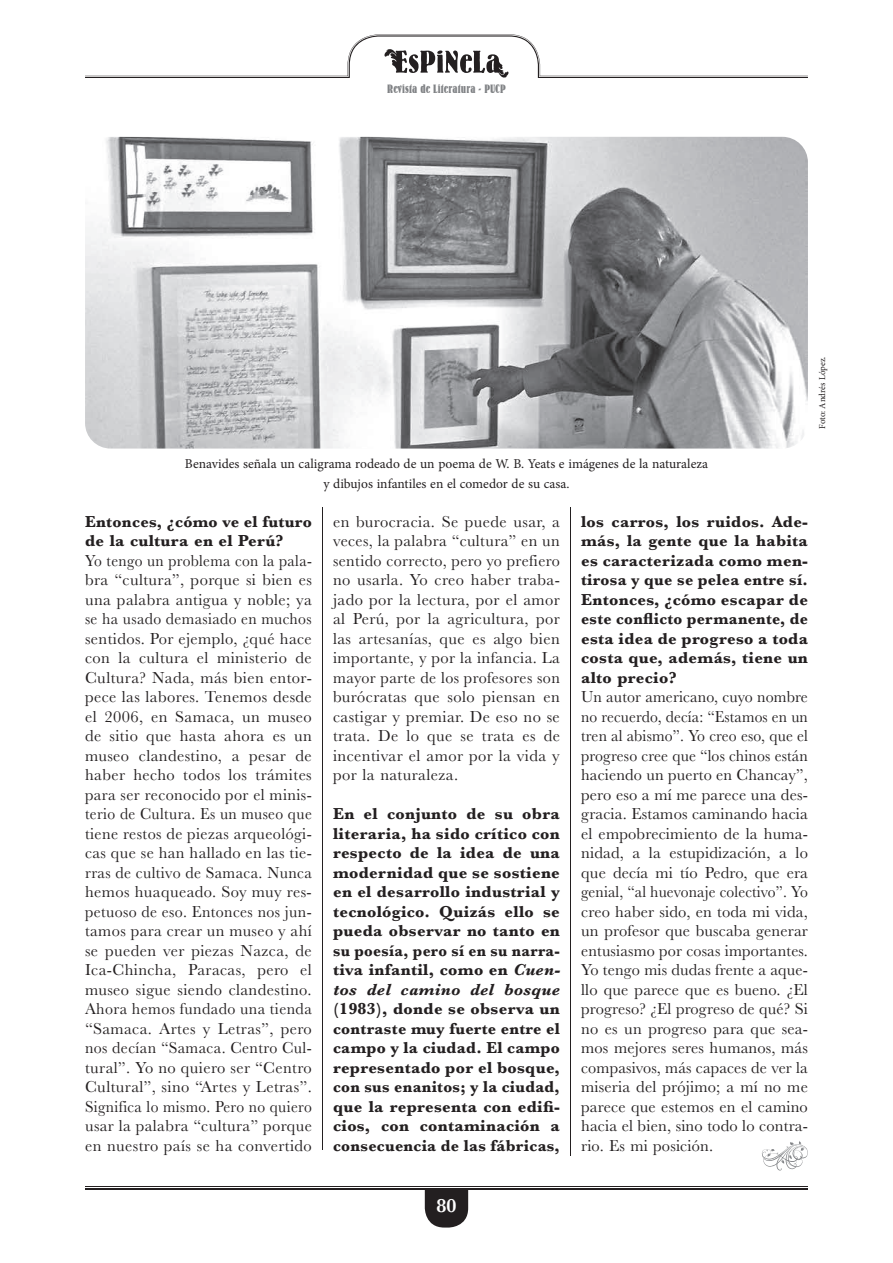
<style>
.page{position:relative;width:893px;height:1263px;background:#fff}
.page>*{position:absolute;margin:0;border:0;box-sizing:border-box;transform-origin:0 0}
.t1{font:600 19.95px "Baskerville";color:#fff}
.t2{font:16.5px/19.5px "Baskerville";letter-spacing:.025em;color:#231f20;text-align:justify;scale:.94 1}
.t3{font:700 16.5px/19.5px "Baskerville";letter-spacing:.02em;color:#231f20;text-align:justify}
.t4{font:16.5px/19.5px "Baskerville";letter-spacing:.025em;color:#231f20;text-align:justify;scale:.96 1}
.t5{font:16.5px/19.5px "Baskerville";letter-spacing:.025em;color:#231f20;text-align:justify}
.t6{font:13.5px/19.5px "Minion Pro";color:#231f20;text-align:center}
.t7{font:12px "Bernhard Bold Condensed BT";letter-spacing:.01em;color:#808285}
.t8{font:9px "Minion Pro";letter-spacing:-.005em;color:#231f20}
.s1{font-style:italic}
</style>
<div class="page">
<svg style="left:425px;top:1190px;width:43px;height:37px;background:#343132"></svg>
<hr style="left:85px;top:1187px;width:723px;height:1px;background:#231f20">
<hr style="left:85px;top:1188px;width:723px;height:2px;background:#231f20">
<svg style="left:85px;top:34px;width:723px;height:44px"></svg>
<hr style="left:570px;top:507px;width:1px;height:648px;background:#231f20">
<hr style="left:322px;top:507px;width:1px;height:643px;background:#231f20">
<img style="left:85px;top:137px;width:723px;height:311px">
<svg style="left:762px;top:1141px;width:46px;height:29px"></svg>
<p class="t7" style="left:387px;top:81px;width:120px">Revista de Literatura - PUCP</p>
<p class="t8" style="left:816px;top:429px;width:74px;rotate:-90deg">Foto: Andrés López.</p>
<p class="t6" style="left:185px;top:454px;width:525px">Benavides señala un caligrama rodeado de un poema de W. B. Yeats e imágenes de la naturaleza y dibujos infantiles en el comedor de su casa.</p>
<p class="t3" style="left:85px;top:512px;width:228px">Entonces, ¿cómo ve el futuro de la cultura en el Perú?</p>
<p class="t2" style="left:85px;top:551px;width:243px">Yo tengo un problema con la pala&shy;bra “cultura”, porque si bien es una palabra antigua y noble; ya se ha usado demasiado en muchos sentidos. Por ejemplo, ¿qué hace con la cultura el ministerio de Cultura? Nada, más bien entor&shy;pece las labores. Tenemos desde el 2006, en Samaca, un museo de sitio que hasta ahora es un museo clandestino, a pesar de haber hecho todos los trámites para ser reconocido por el minis&shy;terio de Cultura. Es un museo que tiene restos de piezas arqueológi&shy;cas que se han hallado en las tie&shy;rras de cultivo de Samaca. Nunca hemos huaqueado. Soy muy res&shy;petuoso de eso. Entonces nos jun&shy;tamos para crear un museo y ahí se pueden ver piezas Nazca, de Ica-Chincha, Paracas, pero el museo sigue siendo clandestino.<br>Ahora hemos fundado una tienda “Samaca. Artes y Letras”, pero nos decían “Samaca. Centro Cul&shy;tural”. Yo no quiero ser “Centro Cultural”, sino “Artes y Letras”.<br>Significa lo mismo. Pero no quiero usar la palabra “cultura” porque en nuestro país se ha convertido</p>
<p class="t5" style="left:333px;top:512px;width:228px">en burocracia. Se puede usar, a veces, la palabra “cultura” en un sentido correcto, pero yo prefiero no usarla. Yo creo haber traba&shy;jado por la lectura, por el amor al Perú, por la agricultura, por las artesanías, que es algo bien importante, y por la infancia. La mayor parte de los profesores son burócratas que solo piensan en castigar y premiar. De eso no se trata. De lo que se trata es de incentivar el amor por la vida y por la naturaleza.</p>
<p class="t3" style="left:333px;top:804px;width:228px">En el conjunto de su obra literaria, ha sido crítico con respecto de la idea de una modernidad que se sostiene en el desarrollo industrial y tecnológico. Quizás ello se pueda observar no tanto en su poesía, pero sí en su narra&shy;tiva infantil, como en <span class="s1">Cuen&shy;tos del camino del bosque</span></p>
<p class="t3" style="left:333px;top:999px;width:228px">(1983), donde se observa un contraste muy fuerte entre el campo y la ciudad. El campo representado por el bosque, con sus enanitos; y la ciudad, que la representa con edifi&shy;cios, con contaminación a consecuencia de las fábricas,</p>
<p class="t3" style="left:581px;top:512px;width:228px">los carros, los ruidos. Ade&shy;más, la gente que la habita es caracterizada como men&shy;tirosa y que se pelea entre sí.<br>Entonces, ¿cómo escapar de este conflicto permanente, de esta idea de progreso a toda costa que, además, tiene un alto precio?</p>
<p class="t4" style="left:581px;top:687px;width:238px">Un autor americano, cuyo nombre no recuerdo, decía: “Estamos en un tren al abismo”. Yo creo eso, que el progreso cree que “los chinos están haciendo un puerto en Chancay”, pero eso a mí me parece una des&shy;gracia. Estamos caminando hacia el empobrecimiento de la huma&shy;nidad, a la estupidización, a lo que decía mi tío Pedro, que era genial, “al huevonaje colectivo”. Yo creo haber sido, en toda mi vida, un profesor que buscaba generar entusiasmo por cosas importantes.<br>Yo tengo mis dudas frente a aque&shy;llo que parece que es bueno. ¿El progreso? ¿El progreso de qué? Si no es un progreso para que sea&shy;mos mejores seres humanos, más compasivos, más capaces de ver la miseria del prójimo; a mí no me parece que estemos en el camino hacia el bien, sino todo lo contra&shy;rio. Es mi posición.</p>
<p class="t1" style="left:437px;top:1192px;width:21px">80</p>
</div>
